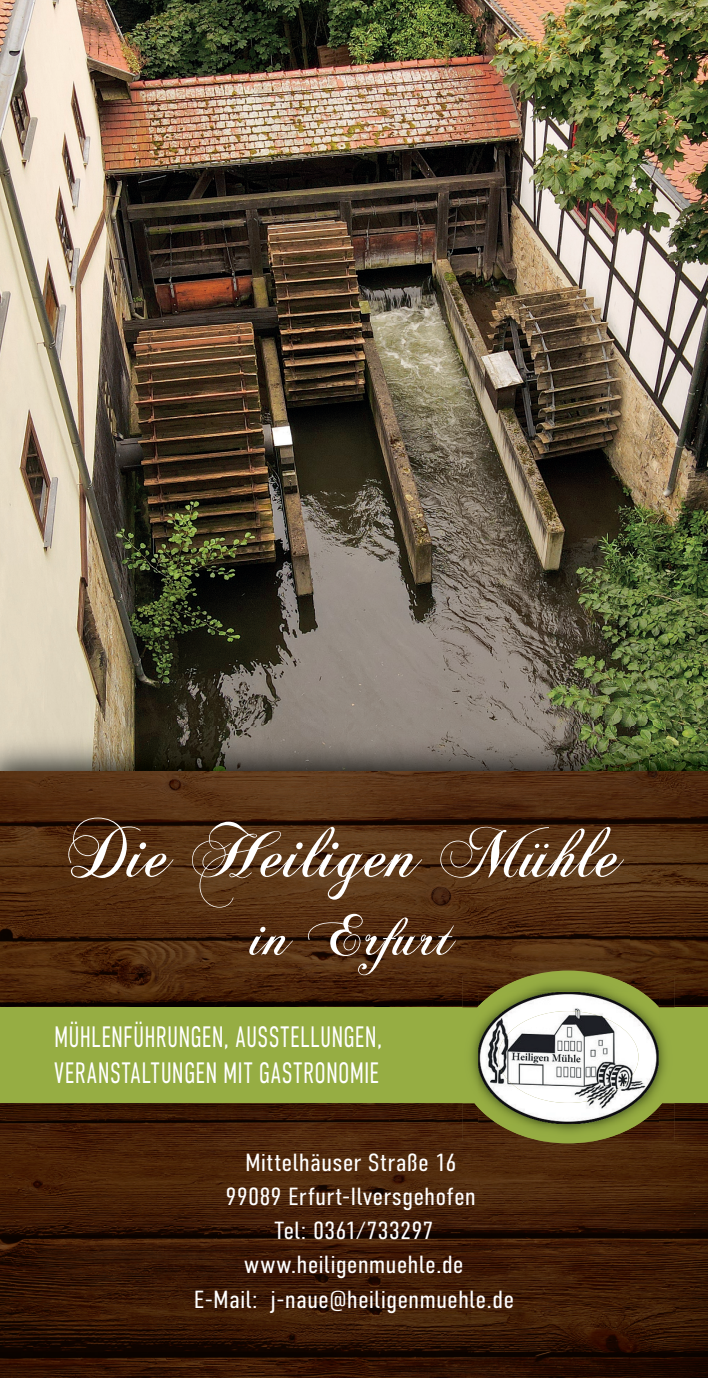
<style>
.page{position:relative;width:708px;height:1378px;background:#fff}
.page>*{position:absolute;margin:0;border:0;box-sizing:border-box;transform-origin:0 0}
.t1{font:74.25px "Chopin Script";letter-spacing:.01em;color:#fff}
.t2{font:60.75px "Chopin Script";letter-spacing:.01em;color:#fff}
.t3{font:300 29.47px/36.4px "DIN Condensed";letter-spacing:.01em;color:#fff;scale:.84 1}
.t4{font:300 24.75px/34.2px "DIN Condensed";color:#fff;text-align:center;scale:1.1 1}
</style>
<div class="page">
<img style="left:0;top:0;width:629px;height:726px">
<img style="left:629px;top:0;width:79px;height:660px">
<img style="left:554px;top:660px;width:154px;height:66px">
<img style="left:676px;top:43px;width:32px;height:276px">
<img style="left:0;top:726px;width:708px;height:45px">
<svg style="left:0;top:771px;width:708px;height:236px;background:#4d2a10"></svg>
<img style="left:0;top:1103px;width:708px;height:275px">
<div style="left:0;top:1007px;width:708px;height:96px;background:#96ad43"></div>
<svg style="left:457px;top:970px;width:222px;height:173px"></svg>
<img style="left:463px;top:976px;width:211px;height:165px">
<img style="left:478px;top:991px;width:181px;height:133px">
<img style="left:498px;top:1011px;width:140px;height:92px">
<h1 class="t1" style="left:68px;top:807px;width:556px">Die Heiligen Mühle</h1>
<h2 class="t2" style="left:253px;top:897px;width:203px">in Erfurt</h2>
<p class="t3" style="left:54px;top:1018px;width:392px">MÜHLENFÜHRUNGEN, AUSSTELLUNGEN,<br>VERANSTALTUNGEN MIT GASTRONOMIE</p>
<p class="t4" style="left:194px;top:1145px;width:293px">Mittelhäuser Straße 16<br>99089 Erfurt-Ilversgehofen<br>Tel: 0361/733297 www.heiligenmuehle.de<br>E-Mail: j-naue@heiligenmuehle.de</p>
</div>
